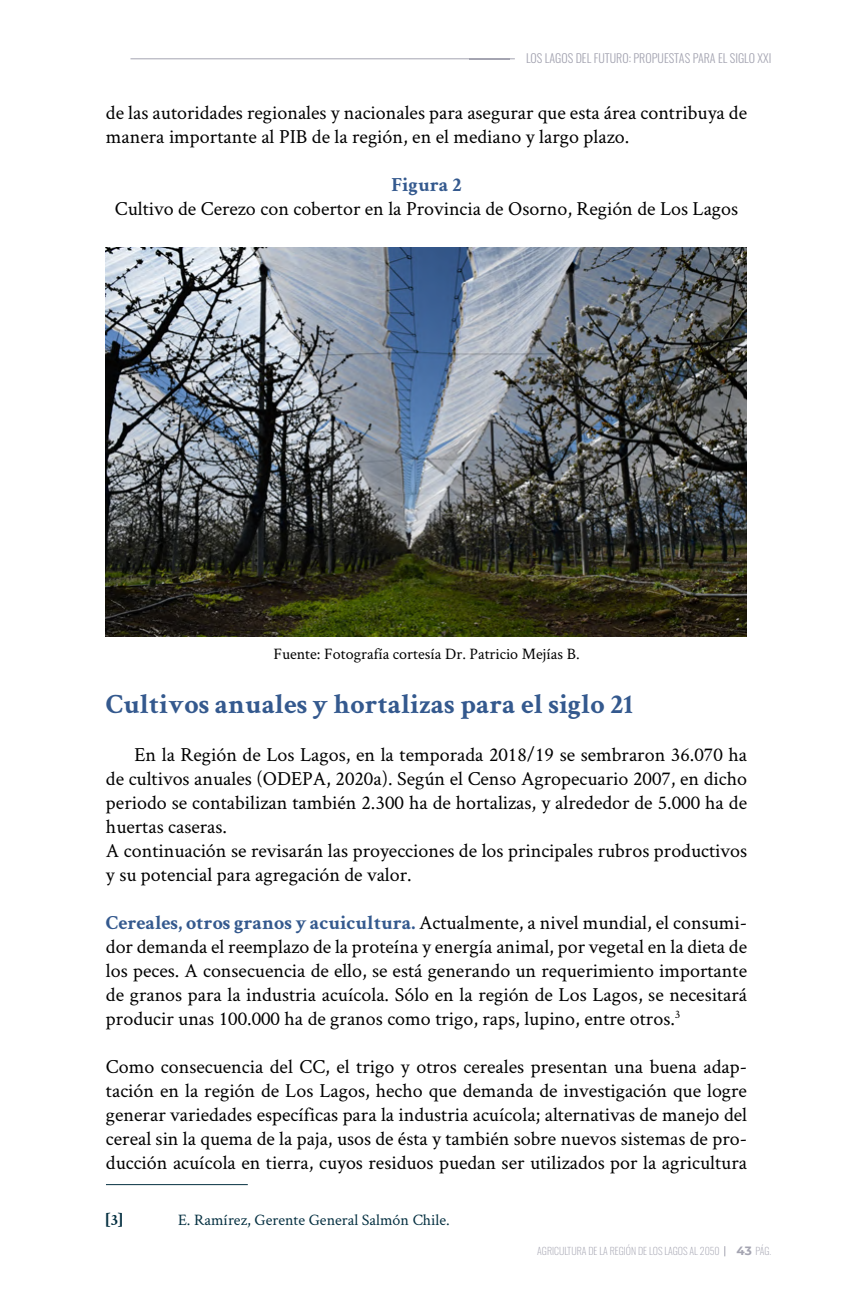
<style>
.page{position:relative;width:851px;height:1304px;background:#fff}
.page>*{position:absolute;margin:0;border:0;box-sizing:border-box;transform-origin:0 0}
.t1{font:700 28px "Crimson Text";color:#34598e}
.t2{font:20px/24px "Crimson Text";color:#000}
.t3{font:700 20px "Crimson Text";color:#34598e}
.t4{font:16px "Crimson Text";color:#000}
.t5{font:16px "Crimson Text";color:#053041}
.t6{font:700 16px "Crimson Text";color:#053041}
.t7{font:300 12px "Oswald";color:#a4a4b1}
.t8{font:200 10px "Oswald";color:#a4a4b1}
.s1{font-weight:700;color:#34598e}
.s2{font-family:"Montserrat";font-weight:700;font-size:12px}
.s3{font-family:"Montserrat";font-weight:300}
</style>
<div class="page">
<hr style="left:130px;top:58px;width:384px;height:1px;background:#a4a4b1">
<hr style="left:468px;top:58px;width:41px;height:2px;background:#a4a4b1">
<img style="left:106px;top:247px;width:640px;height:390px">
<hr style="left:106px;top:1184px;width:142px;height:1px;background:#053041">
<p class="t7" style="left:526px;top:48px;width:247px">LOS LAGOS DEL FUTURO: PROPUESTAS PARA EL SIGLO XXI</p>
<p class="t2" style="left:106px;top:100px;width:642px">de las autoridades regionales y nacionales para asegurar que esta área contribuya de manera importante al PIB de la región, en el mediano y largo plazo.</p>
<p class="t3" style="left:391px;top:173px;width:72px">Figura 2</p>
<p class="t2" style="left:115px;top:196px;width:624px">Cultivo de Cerezo con cobertor en la Provincia de Osorno, Región de Los Lagos</p>
<p class="t4" style="left:273px;top:643px;width:308px">Fuente: Fotografía cortesía Dr. Patricio Mejías B.</p>
<h1 class="t1" style="left:106px;top:687px;width:528px">Cultivos anuales y hortalizas para el siglo 21</h1>
<p class="t2" style="left:106px;top:742px;width:642px;text-indent:28px">En la Región de Los Lagos, en la temporada 2018/19 se sembraron 36.070 ha de cultivos anuales (ODEPA, 2020a). Según el Censo Agropecuario 2007, en dicho periodo se contabilizan también 2.300 ha de hortalizas, y alrededor de 5.000 ha de huertas caseras.<br>A continuación se revisarán las proyecciones de los principales rubros productivos y su potencial para agregación de valor.</p>
<p class="t2" style="left:106px;top:910px;width:642px;text-align:justify"><span class="s1">Cereales, otros granos y acuicultura.</span> Actualmente, a nivel mundial, el consumi&shy;dor demanda el reemplazo de la proteína y energía animal, por vegetal en la dieta de los peces. A consecuencia de ello, se está generando un requerimiento importante de granos para la industria acuícola. Sólo en la región de Los Lagos, se necesitará producir unas 100.000 ha de granos como trigo, raps, lupino, entre otros.<sup>3</sup></p>
<p class="t2" style="left:106px;top:1054px;width:642px;text-align:justify">Como consecuencia del CC, el trigo y otros cereales presentan una buena adap&shy;tación en la región de Los Lagos, hecho que demanda de investigación que logre generar variedades específicas para la industria acuícola; alternativas de manejo del cereal sin la quema de la paja, usos de ésta y también sobre nuevos sistemas de pro&shy;ducción acuícola en tierra, cuyos residuos puedan ser utilizados por la agricultura</p>
<p class="t6" style="left:106px;top:1210px;width:18px">[3]</p>
<p class="t5" style="left:178px;top:1209px;width:273px">E. Ramírez, Gerente General Salmón Chile.</p>
<p class="t8" style="left:537px;top:1242px;width:184px">AGRICULTURA DE LA REGIÓN DE LOS LAGOS AL 2050</p>
<p class="t8" style="left:736px;top:1242px;width:36px"><span class="s2">43</span> PÁG<span class="s3">.</span></p>
</div>
